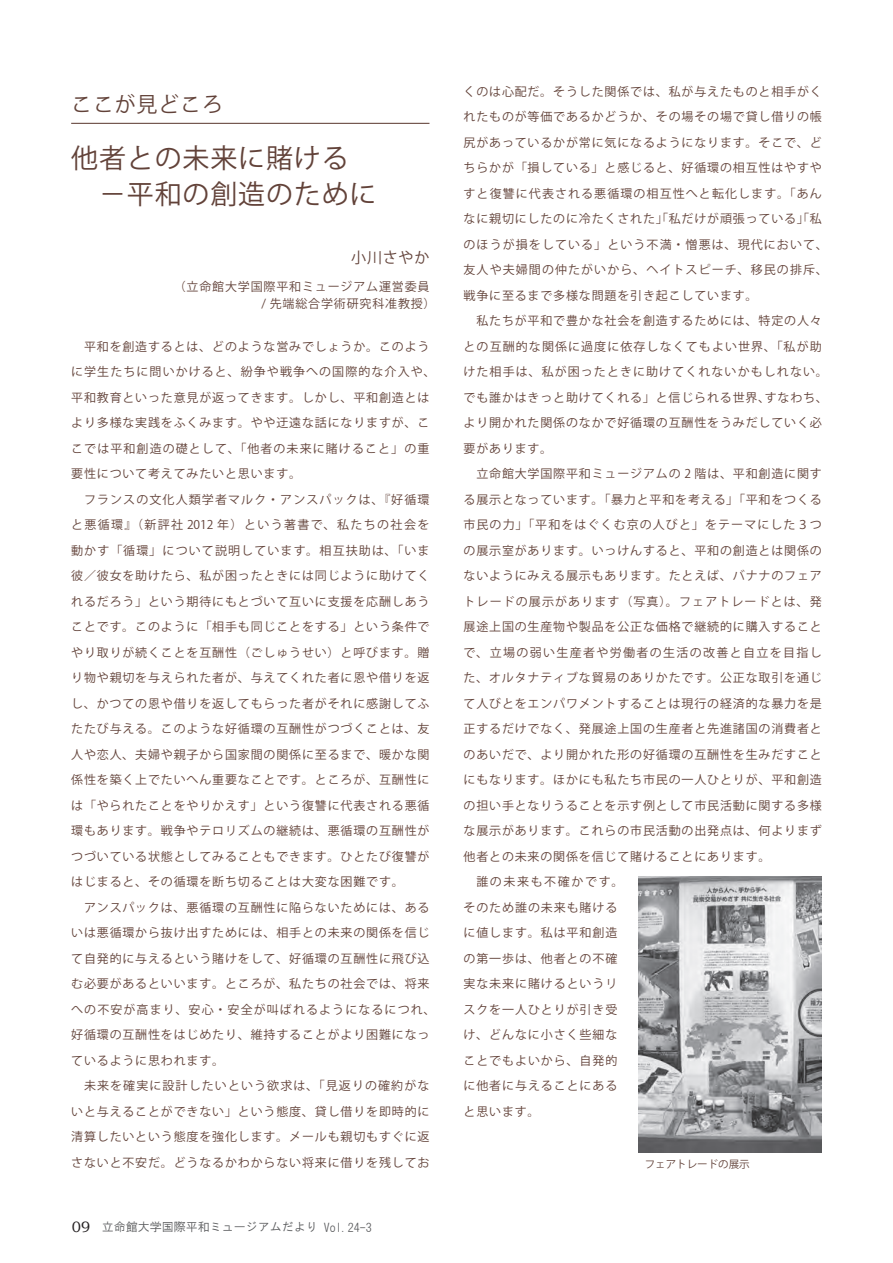
<style>
.page{position:relative;width:893px;height:1263px;background:#fff}
.page>*{position:absolute;margin:0;border:0;box-sizing:border-box;transform-origin:0 0}
.t1{font:27px/36px "Koz Go Pro";letter-spacing:.03em;color:#624239}
.t2{font:21px "Koz Go Pro";letter-spacing:.04em;color:#624239}
.t3{font:15px "Koz Go Pro";letter-spacing:.055em;color:#624239}
.t4{font:12px/25.5px "Koz Go Pro";letter-spacing:.07em;color:#624239}
.t5{font:12px "Koz Go Pro";letter-spacing:.09em;color:#624239}
.t6{font:12px "HG Gothic M";color:#57585a}
.t7{font:12px "Koz Go Pro";letter-spacing:.11em;color:#624239}
.t8{font:12px "Koz Go Pro";letter-spacing:.135em;color:#624239}
.t9{font:10.5px "Koz Go Pro";color:#624239}
.s1{font-family:"Bookman Old Style";font-size:15px;color:#231f20}
</style>
<div class="page">
<hr style="left:71px;top:123px;width:358px;height:1px;background:#624239">
<img style="left:638px;top:877px;width:184px;height:275px">
<h2 class="t2" style="left:71px;top:90px;width:153px">ここが見どころ</h2>
<h1 class="t1" style="left:99px;top:141px;width:279px;text-indent:-28px">他者との未来に賭ける<br>− 平和の創造のために</h1>
<p class="t3" style="left:351px;top:247px;width:80px">小川さやか</p>
<p class="t4" style="left:262px;top:279px;width:175px;line-height:16.5px;text-indent:-88px">（立命館大学国際平和ミュージアム運営委員/ 先端総合学術研究科准教授）</p>
<p class="t4" style="left:71px;top:334px;width:366px;text-indent:13px">平和を創造するとは、どのような営みでしょうか。このように学生たちに問いかけると、紛争や戦争への国際的な介入や、平和教育といった意見が返ってきます。しかし、平和創造とはより多様な実践をふくみます。やや迂遠な話になりますが、ここでは平和創造の礎として、「他者の未来に賭けること」の重要性について考えてみたいと思います。</p>
<p class="t4" style="left:71px;top:487px;width:360px;text-align:justify;text-indent:13px">フランスの文化人類学者マルク・アンスパックは、『好循環と悪循環』（新評社 2012 年）という著書で、私たちの社会を動かす「循環」について説明しています。相互扶助は、「いま彼／彼女を助けたら、私が困ったときには同じように助けてくれるだろう」という期待にもとづいて互いに支援を応酬しあうことです。このように「相手も同じことをする」という条件でやり取りが続くことを互酬性（ごしゅうせい）と呼びます。贈り物や親切を与えられた者が、与えてくれた者に恩や借りを返し、かつての恩や借りを返してもらった者がそれに感謝してふたたび与える。このような好循環の互酬性がつづくことは、友人や恋人、夫婦や親子から国家間の関係に至るまで、暖かな関係性を築く上でたいへん重要なことです。ところが、互酬性には「やられたことをやりかえす」という復讐に代表される悪循環もあります。戦争やテロリズムの継続は、悪循環の互酬性がつづいている状態としてみることもできます。ひとたび復讐がはじまると、その循環を断ち切ることは大変な困難です。</p>
<p class="t4" style="left:71px;top:895px;width:366px;text-indent:13px">アンスパックは、悪循環の互酬性に陥らないためには、あるいは悪循環から抜け出すためには、相手との未来の関係を信じて自発的に与えるという賭けをして、好循環の互酬性に飛び込む必要があるといいます。ところが、私たちの社会では、将来への不安が高まり、安心・安全が叫ばれるようになるにつれ、好循環の互酬性をはじめたり、維持することがより困難になっているように思われます。</p>
<p class="t4" style="left:71px;top:1073px;width:360px;text-align:justify;text-indent:13px">未来を確実に設計したいという欲求は、「見返りの確約がないと与えることができない」という態度、貸し借りを即時的に清算したいという態度を強化します。メールも親切もすぐに返さないと不安だ。どうなるかわからない将来に借りを残してお</p>
<p class="t6" style="left:72px;top:1221px;width:301px"><span class="s1">09</span> 立命館大学国際平和ミュージアムだより Vol.24-3</p>
<p class="t4" style="left:463px;top:79px;width:366px">くのは心配だ。そうした関係では、私が与えたものと相手がくれたものが等価であるかどうか、その場その場で貸し借りの帳尻があっているかが常に気になるようになります。そこで、どちらかが「損している」と感じると、好循環の相互性はやすやすと復讐に代表される悪循環の相互性へと転化します。「あんなに親切にしたのに冷たくされた」「私だけが頑張っている」「私のほうが損をしている」という不満・憎悪は、現代において、友人や夫婦間の仲たがいから、ヘイトスピーチ、移民の排斥、戦争に至るまで多様な問題を引き起こしています。</p>
<p class="t4" style="left:463px;top:308px;width:366px;text-indent:13px">私たちが平和で豊かな社会を創造するためには、特定の人々との互酬的な関係に過度に依存しなくてもよい世界、「私が助けた相手は、私が困ったときに助けてくれないかもしれない。でも誰かはきっと助けてくれる」と信じられる世界、すなわち、より開かれた関係のなかで好循環の互酬性をうみだしていく必要があります。</p>
<p class="t4" style="left:476px;top:461px;width:347px">立命館大学国際平和ミュージアムの 2 階は、平和創造に関す</p>
<p class="t4" style="left:463px;top:487px;width:360px">る展示となっています。「暴力と平和を考える」「平和をつくる</p>
<p class="t5" style="left:463px;top:517px;width:360px">市民の力」「平和をはぐくむ京の人びと」をテーマにした３つ</p>
<p class="t4" style="left:463px;top:538px;width:360px">の展示室があります。いっけんすると、平和の創造とは関係の</p>
<p class="t4" style="left:463px;top:563px;width:360px">ないようにみえる展示もあります。たとえば、バナナのフェア</p>
<p class="t5" style="left:463px;top:593px;width:360px">トレードの展示があります（写真）。フェアトレードとは、発</p>
<p class="t4" style="left:463px;top:614px;width:360px">展途上国の生産物や製品を公正な価格で継続的に購入すること</p>
<p class="t7" style="left:463px;top:644px;width:360px">で、立場の弱い生産者や労働者の生活の改善と自立を目指し</p>
<p class="t4" style="left:463px;top:665px;width:360px">た、オルタナティブな貿易のありかたです。公正な取引を通じ</p>
<p class="t4" style="left:463px;top:691px;width:360px">て人びとをエンパワメントすることは現行の経済的な暴力を是</p>
<p class="t4" style="left:463px;top:716px;width:360px">正するだけでなく、発展途上国の生産者と先進諸国の消費者と</p>
<p class="t4" style="left:463px;top:742px;width:360px">のあいだで、より開かれた形の好循環の互酬性を生みだすこと</p>
<p class="t4" style="left:463px;top:767px;width:360px">にもなります。ほかにも私たち市民の一人ひとりが、平和創造</p>
<p class="t4" style="left:463px;top:793px;width:360px">の担い手となりうることを示す例として市民活動に関する多様</p>
<p class="t4" style="left:463px;top:818px;width:360px">な展示があります。これらの市民活動の出発点は、何よりまず</p>
<p class="t4" style="left:463px;top:844px;width:308px">他者との未来の関係を信じて賭けることにあります。</p>
<p class="t8" style="left:476px;top:874px;width:148px">誰の未来も不確かです。</p>
<p class="t4" style="left:463px;top:895px;width:155px">そのため誰の未来も賭ける</p>
<p class="t4" style="left:463px;top:920px;width:155px">に値します。私は平和創造</p>
<p class="t4" style="left:463px;top:946px;width:155px">の第一歩は、他者との不確</p>
<p class="t4" style="left:463px;top:971px;width:155px">実な未来に賭けるというリ</p>
<p class="t4" style="left:463px;top:997px;width:155px">スクを一人ひとりが引き受</p>
<p class="t4" style="left:463px;top:1022px;width:155px">け、どんなに小さく些細な</p>
<p class="t4" style="left:463px;top:1048px;width:155px">ことでもよいから、自発的</p>
<p class="t4" style="left:463px;top:1073px;width:155px">に他者に与えることにある</p>
<p class="t4" style="left:463px;top:1099px;width:77px">と思います。</p>
<p class="t9" style="left:645px;top:1157px;width:106px">フェアトレードの展示</p>
</div>
